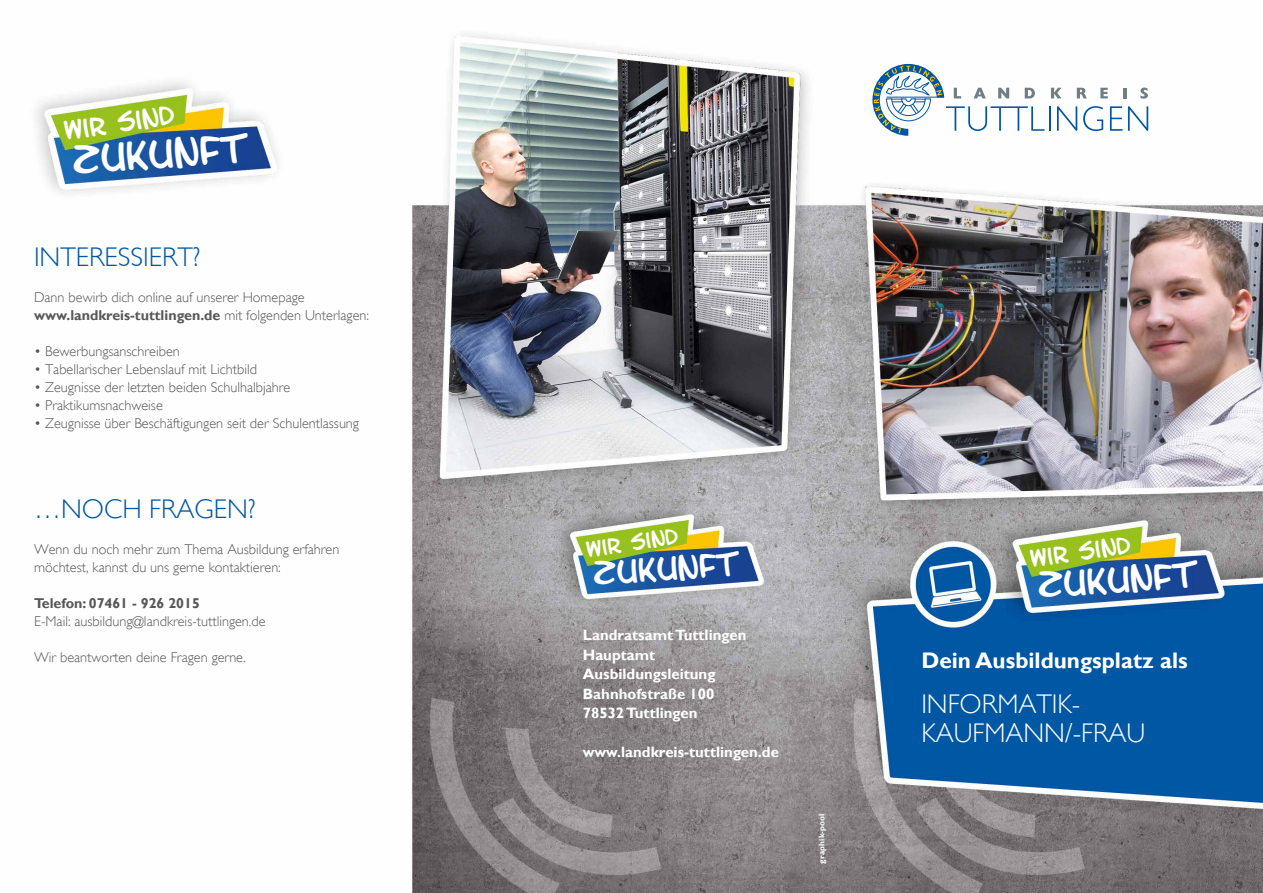
<style>
.page{position:relative;width:1263px;height:893px;background:#fff}
.page>*{position:absolute;margin:0;border:0;box-sizing:border-box;transform-origin:0 0}
.t1{font:33.3px "Letter O Matic";color:#fff}
.t2{font:30.3px "Letter O Matic";color:#fff}
.t3{font:27.75px "Letter O Matic";color:#fff}
.t4{font:300 27px "Gill Sans";color:#0056a4}
.t5{font:300 27px/28.5px "Gill Sans";color:#fff}
.t6{font:700 22.5px "Gill Sans";color:#fff}
.t7{font:22.05px "Letter O Matic";color:#fff}
.t8{font:20.1px "Letter O Matic";color:#fff}
.t9{font:18.3px "Letter O Matic";color:#fff}
.t10{font:700 15px/19.5px "Gill Sans";color:#fff}
.t11{font:300 14.25px/18px "Gill Sans";color:#575756}
.t12{font:700 14.25px "Gill Sans";color:#575756}
.t13{font:700 8.25px "Gill Sans";letter-spacing:.02em;color:#fff}
.s1{font-weight:700}
</style>
<div class="page">
<img style="left:36px;top:34px;width:1227px;height:859px">
<svg style="left:872px;top:64px;width:276px;height:72px"></svg>
<h3 class="t7" style="left:63px;top:123px;width:113px;rotate:-8deg">Wir sind</h3>
<h1 class="t1" style="left:70px;top:148px;width:178px;rotate:-4deg">Zukunft</h1>
<h3 class="t4" style="left:34px;top:241px;width:168px">INTERESSIERT?</h3>
<p class="t11" style="left:34px;top:288px;width:336px">Dann bewirb dich online auf unserer Homepage <span class="s1">www.landkreis-tuttlingen.de</span> mit folgenden Unterlagen:</p>
<p class="t11" style="left:34px;top:342px;width:147px">• Bewerbungsanschreiben</p>
<p class="t11" style="left:34px;top:360px;width:224px">• Tabellarischer Lebenslauf mit Lichtbild</p>
<p class="t11" style="left:34px;top:378px;width:258px">• Zeugnisse der letzten beiden Schulhalbjahre</p>
<p class="t11" style="left:34px;top:396px;width:130px">• Praktikumsnachweise</p>
<p class="t11" style="left:34px;top:414px;width:326px">• Zeugnisse über Beschäftigungen seit der Schulentlassung</p>
<h3 class="t4" style="left:34px;top:493px;width:223px">…NOCH FRAGEN?</h3>
<p class="t11" style="left:34px;top:540px;width:307px">Wenn du noch mehr zum Thema Ausbildung erfahren möchtest, kannst du uns gerne kontaktieren:</p>
<p class="t12" style="left:34px;top:594px;width:167px">Telefon: 07461 - 926 2015</p>
<p class="t11" style="left:34px;top:612px;width:233px">E-Mail: ausbildung@landkreis-tuttlingen.de</p>
<p class="t11" style="left:34px;top:648px;width:213px">Wir beantworten deine Fragen gerne.</p>
<p class="t9" style="left:585px;top:543px;width:94px;rotate:-8deg">Wir sind</p>
<h3 class="t3" style="left:591px;top:564px;width:148px;rotate:-4deg">Zukunft</h3>
<p class="t10" style="left:583px;top:625px;width:165px">Landratsamt Tuttlingen<br>Hauptamt<br>Ausbildungsleitung<br>Bahnhofstraße 100<br>78532 Tuttlingen</p>
<p class="t10" style="left:583px;top:742px;width:198px">www.landkreis-tuttlingen.de</p>
<p class="t13" style="left:817px;top:864px;width:52px;rotate:-90deg">graphik-pool</p>
<h3 class="t8" style="left:1029px;top:551px;width:103px;rotate:-8deg">Wir sind</h3>
<h2 class="t2" style="left:1036px;top:574px;width:162px;rotate:-4deg">Zukunft</h2>
<h3 class="t6" style="left:921px;top:647px;width:268px">Dein Ausbildungsplatz als</h3>
<h3 class="t5" style="left:921px;top:690px;width:225px">INFORMATIK-<br>KAUFMANN/-FRAU</h3>
</div>
